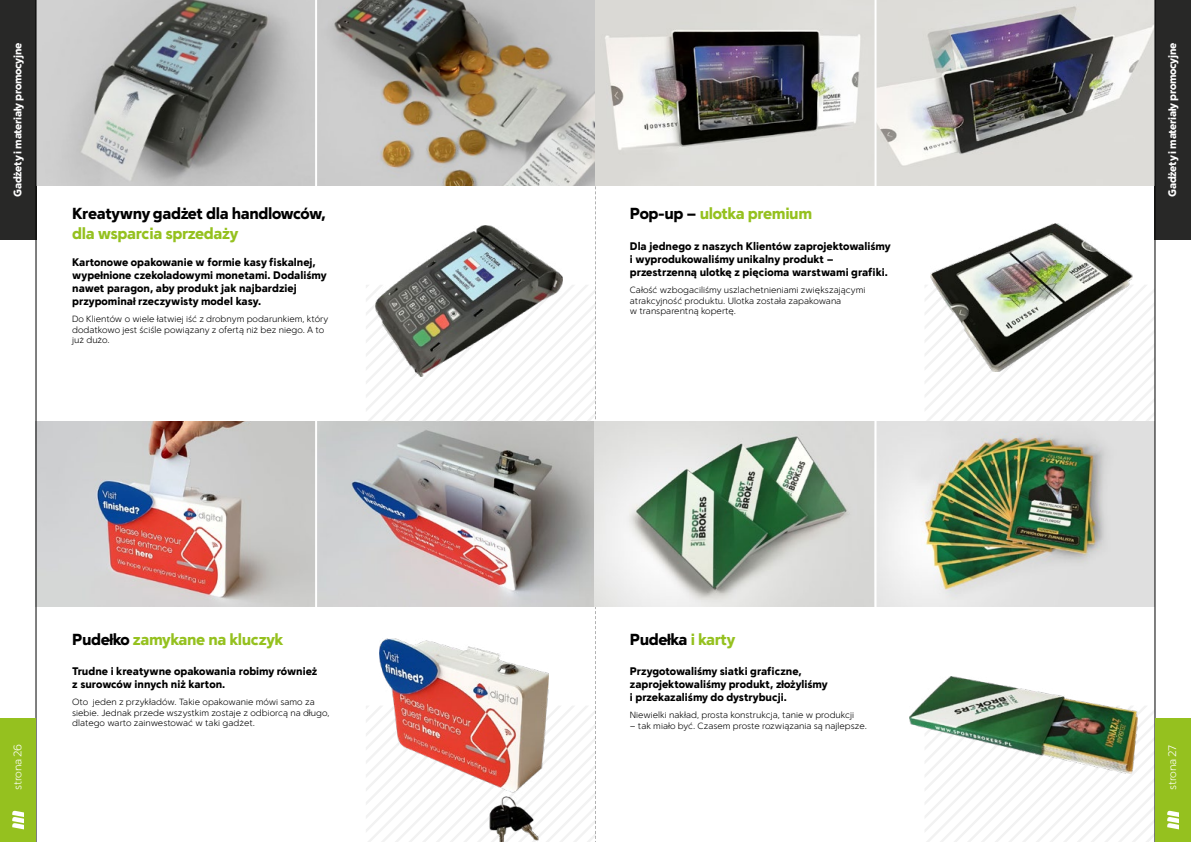
<style>
.page{position:relative;width:1191px;height:842px;background:#fff}
.page>*{position:absolute;margin:0;border:0;box-sizing:border-box;transform-origin:0 0}
.t1{font:900 16px "Simple Sans";letter-spacing:-.025em;color:#95c11f}
.t2{font:900 16px "Simple Sans";letter-spacing:-.025em;color:#000}
.t3{font:900 11px/13.2px "Simple Sans";color:#000}
.t4{font:900 11px "Simple Sans";letter-spacing:-.025em;color:#fff}
.t5{font:300 11px "Simple Sans";letter-spacing:-.025em;color:#fff}
.t6{font:300 9px/10.8px "Simple Sans";color:#000}
.s1{color:#000}
.s2{color:#95c11f}
</style>
<div class="page">
<img style="left:37px;top:421px;width:1117px;height:186px">
<div style="left:0;top:0;width:36px;height:240px;background:#282827"></div>
<img style="left:37px;top:0;width:1117px;height:186px">
<div style="left:1154px;top:0;width:37px;height:240px;background:#282827"></div>
<svg style="left:366px;top:0;width:230px;height:842px"></svg>
<hr style="left:315px;top:417px;width:2px;height:194px;background:#fff">
<hr style="left:315px;top:0;width:2px;height:193px;background:#fff">
<svg style="left:925px;top:706px;width:229px;height:136px"></svg>
<hr style="left:874px;top:417px;width:2px;height:194px;background:#fff">
<svg style="left:925px;top:285px;width:229px;height:136px"></svg>
<hr style="left:874px;top:0;width:2px;height:190px;background:#fff">
<img style="left:376px;top:226px;width:186px;height:150px">
<img style="left:931px;top:224px;width:201px;height:147px">
<img style="left:379px;top:639px;width:169px;height:203px">
<img style="left:909px;top:677px;width:228px;height:97px">
<hr style="left:1154px;top:0;width:1px;height:842px;background:#000">
<hr style="left:36px;top:0;width:1px;height:842px;background:#000">
<div style="left:1155px;top:718px;width:36px;height:124px;background:#95c11f"></div>
<div style="left:0;top:718px;width:36px;height:124px;background:#95c11f"></div>
<svg style="left:1167px;top:810px;width:12px;height:19px"></svg>
<svg style="left:12px;top:810px;width:12px;height:19px"></svg>
<p class="t4" style="left:11px;top:197px;width:155px;rotate:-90deg">Gadżety i materiały promocyjne</p>
<h1 class="t2" style="left:72px;top:204px;width:255px">Kreatywny gadżet dla handlowców,</h1>
<h1 class="t1" style="left:72px;top:223px;width:168px">dla wsparcia sprzedaży</h1>
<p class="t3" style="left:72px;top:255px;width:256px">Kartonowe opakowanie w formie kasy fiskalnej, wypełnione czekoladowymi monetami. Dodaliśmy nawet paragon, aby produkt jak najbardziej przypominał rzeczywisty model kasy.</p>
<p class="t6" style="left:72px;top:313px;width:258px">Do Klientów o wiele łatwiej iść z drobnym podarunkiem, który dodatkowo jest ściśle powiązany z ofertą niż bez niego. A to już dużo.</p>
<h1 class="t1" style="left:72px;top:629px;width:213px"><span class="s1">Pudełko</span> zamykane na kluczyk</h1>
<p class="t3" style="left:72px;top:664px;width:247px">Trudne i kreatywne opakowania robimy również z surowców innych niż karton.</p>
<p class="t6" style="left:72px;top:696px;width:259px">Oto jeden z przykładów. Takie opakowanie mówi samo za siebie. Jednak przede wszystkim zostaje z odbiorcą na długo, dlatego warto zainwestować w taki gadżet.</p>
<h1 class="t1" style="left:630px;top:204px;width:184px"><span class="s1">Pop-up –</span> ulotka premium</h1>
<p class="t3" style="left:630px;top:239px;width:262px">Dla jednego z naszych Klientów zaprojektowaliśmy i wyprodukowaliśmy unikalny produkt – przestrzenną ulotkę z pięcioma warstwami grafiki.</p>
<p class="t6" style="left:630px;top:284px;width:237px">Całość wzbogaciliśmy uszlachetnieniami zwiększającymi atrakcyjność produktu. Ulotka została zapakowana<br>w transparentną kopertę.</p>
<h1 class="t2" style="left:630px;top:629px;width:107px">Pudełka <span class="s2">i karty</span></h1>
<p class="t3" style="left:630px;top:664px;width:199px">Przygotowaliśmy siatki graficzne, zaprojektowaliśmy produkt, złożyliśmy i przekazaliśmy do dystrybucji.</p>
<p class="t6" style="left:630px;top:709px;width:226px">Niewielki nakład, prosta konstrukcja, tanie w produkcji</p>
<p class="t6" style="left:630px;top:720px;width:239px">– tak miało być. Czasem proste rozwiązania są najlepsze.</p>
<p class="t4" style="left:1165px;top:197px;width:155px;rotate:-90deg">Gadżety i materiały promocyjne</p>
<p class="t5" style="left:11px;top:790px;width:48px;rotate:-90deg">strona 26</p>
<p class="t5" style="left:1165px;top:790px;width:47px;rotate:-90deg">strona 27</p>
</div>
